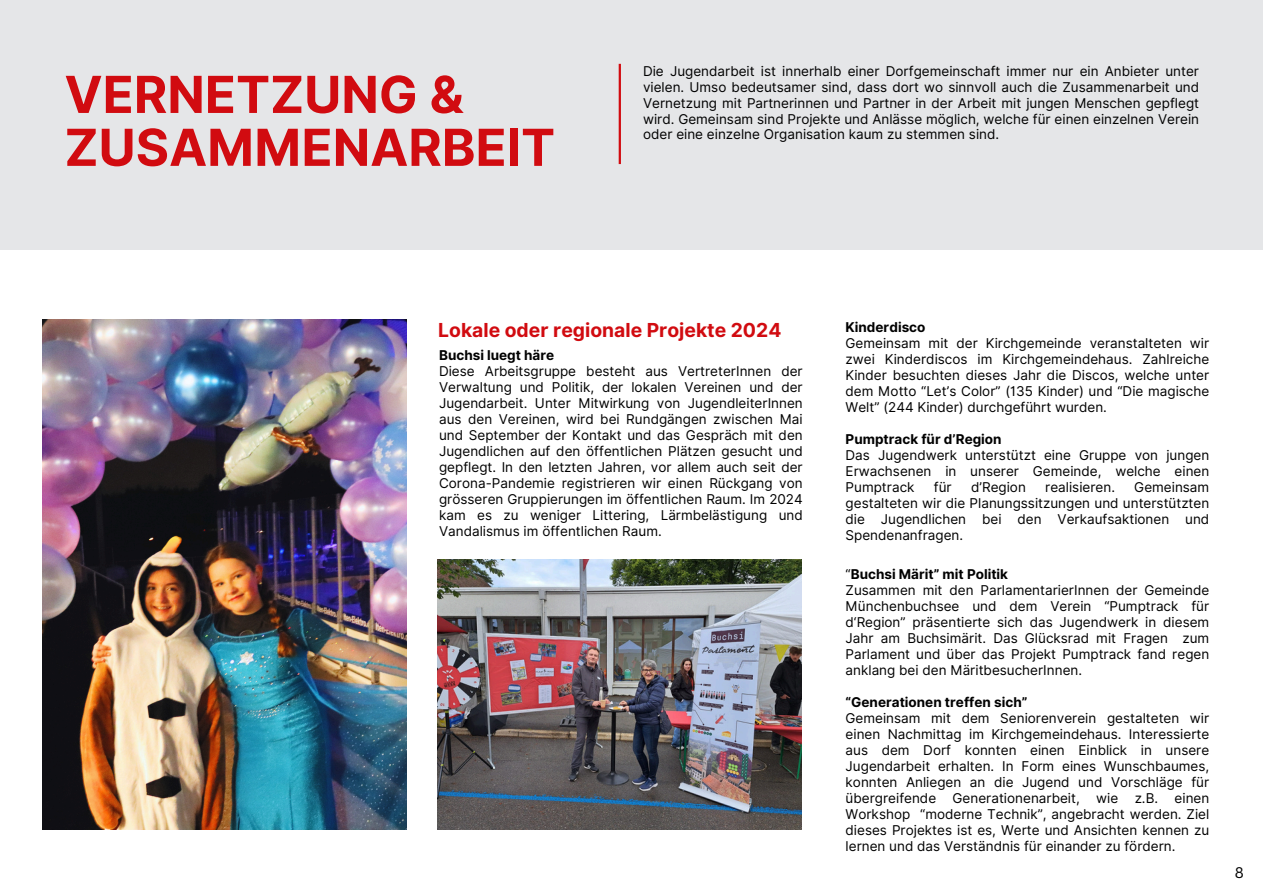
<style>
.page{position:relative;width:1263px;height:894px;background:#fff}
.page>*{position:absolute;margin:0;border:0;box-sizing:border-box;transform-origin:0 0}
.t1{font:700 51px/52.8px "Inter";color:#d10b10}
.t2{font:700 19.35px "Inter";color:#d10b10}
.t3{font:15px "Canva Sans";color:#000}
.t4{font:13.5px/16px "Inter";color:#000;text-align:justify}
.t5{font:700 13.5px "Inter";color:#000}
.s1{font-weight:400}
</style>
<div class="page">
<div style="left:0;top:0;width:1263px;height:893px;background:#e5e6e8"></div>
<div style="left:0;top:250px;width:1263px;height:643px;background:#fff"></div>
<img style="left:42px;top:319px;width:365px;height:509px">
<hr style="left:619px;top:64px;width:2px;height:100px;background:#d10b10">
<img style="left:438px;top:559px;width:364px;height:270px">
<p class="t1" style="left:64px;top:68px;width:492px">VERNETZUNG &amp;<br>ZUSAMMENARBEIT</p>
<p class="t4" style="left:643px;top:63px;width:558px">Die Jugendarbeit ist innerhalb einer Dorfgemeinschaft immer nur ein Anbieter unter vielen. Umso bedeutsamer sind, dass dort wo sinnvoll auch die Zusammenarbeit und Vernetzung mit Partnerinnen und Partner in der Arbeit mit jungen Menschen gepflegt wird. Gemeinsam sind Projekte und Anlässe möglich, welche für einen einzelnen Verein oder eine einzelne Organisation kaum zu stemmen sind.</p>
<p class="t2" style="left:438px;top:318px;width:345px">Lokale oder regionale Projekte 2024</p>
<p class="t5" style="left:439px;top:346px;width:117px">Buchsi luegt häre</p>
<p class="t4" style="left:439px;top:362px;width:365px">Diese Arbeitsgruppe besteht aus VertreterInnen der Verwaltung und Politik, der lokalen Vereinen und der Jugendarbeit. Unter Mitwirkung von JugendleiterInnen aus den Vereinen, wird bei Rundgängen zwischen Mai und September der Kontakt und das Gespräch mit den Jugendlichen auf den öffentlichen Plätzen gesucht und gepflegt. In den letzten Jahren, vor allem auch seit der Corona-Pandemie registrieren wir einen Rückgang von grösseren Gruppierungen im öffentlichen Raum. Im 2024 kam es zu weniger Littering, Lärmbelästigung und Vandalismus im öffentlichen Raum.</p>
<h2 class="t5" style="left:846px;top:318px;width:81px">Kinderdisco</h2>
<p class="t4" style="left:846px;top:334px;width:365px">Gemeinsam mit der Kirchgemeinde veranstalteten wir zwei Kinderdiscos im Kirchgemeindehaus. Zahlreiche Kinder besuchten dieses Jahr die Discos, welche unter dem Motto “Let’s Color” (135 Kinder) und “Die magische Welt” (244 Kinder) durchgeführt wurden.</p>
<p class="t5" style="left:846px;top:430px;width:158px">Pumptrack für d’Region</p>
<p class="t4" style="left:846px;top:446px;width:365px">Das Jugendwerk unterstützt eine Gruppe von jungen Erwachsenen in unserer Gemeinde, welche einen Pumptrack</p>
<p class="t4" style="left:934px;top:478px;width:19px">für</p>
<p class="t4" style="left:971px;top:478px;width:56px">d’Region</p>
<p class="t4" style="left:1045px;top:478px;width:71px">realisieren.</p>
<p class="t4" style="left:846px;top:478px;width:365px;text-indent:289px">Gemeinsam gestalteten wir die Planungssitzungen und unterstützten die Jugendlichen bei den Verkaufsaktionen und Spendenanfragen.</p>
<p class="t5" style="left:846px;top:565px;width:164px"><span class="s1">“</span>Buchsi Märit” mit Politik</p>
<p class="t4" style="left:846px;top:581px;width:365px">Zusammen mit den ParlamentarierInnen der Gemeinde Münchenbuchsee und dem Verein “Pumptrack für d‘Region” präsentierte sich das Jugendwerk in diesem Jahr am Buchsimärit. Das Glücksrad mit Fragen zum Parlament und über das Projekt Pumptrack fand regen anklang bei den MäritbesucherInnen.</p>
<p class="t5" style="left:846px;top:693px;width:183px">“Generationen treffen sich”</p>
<p class="t4" style="left:846px;top:709px;width:365px">Gemeinsam mit dem Seniorenverein gestalteten wir einen Nachmittag im Kirchgemeindehaus. Interessierte aus dem Dorf konnten einen Einblick in unsere Jugendarbeit erhalten. In Form eines Wunschbaumes, konnten Anliegen an die Jugend und Vorschläge für übergreifende Generationenarbeit, wie z.B. einen Workshop “moderne Technik”, angebracht werden. Ziel dieses Projektes ist es, Werte und Ansichten kennen zu lernen und das Verständnis für einander zu fördern.</p>
<p class="t3" style="left:1235px;top:861px;width:11px">8</p>
</div>
